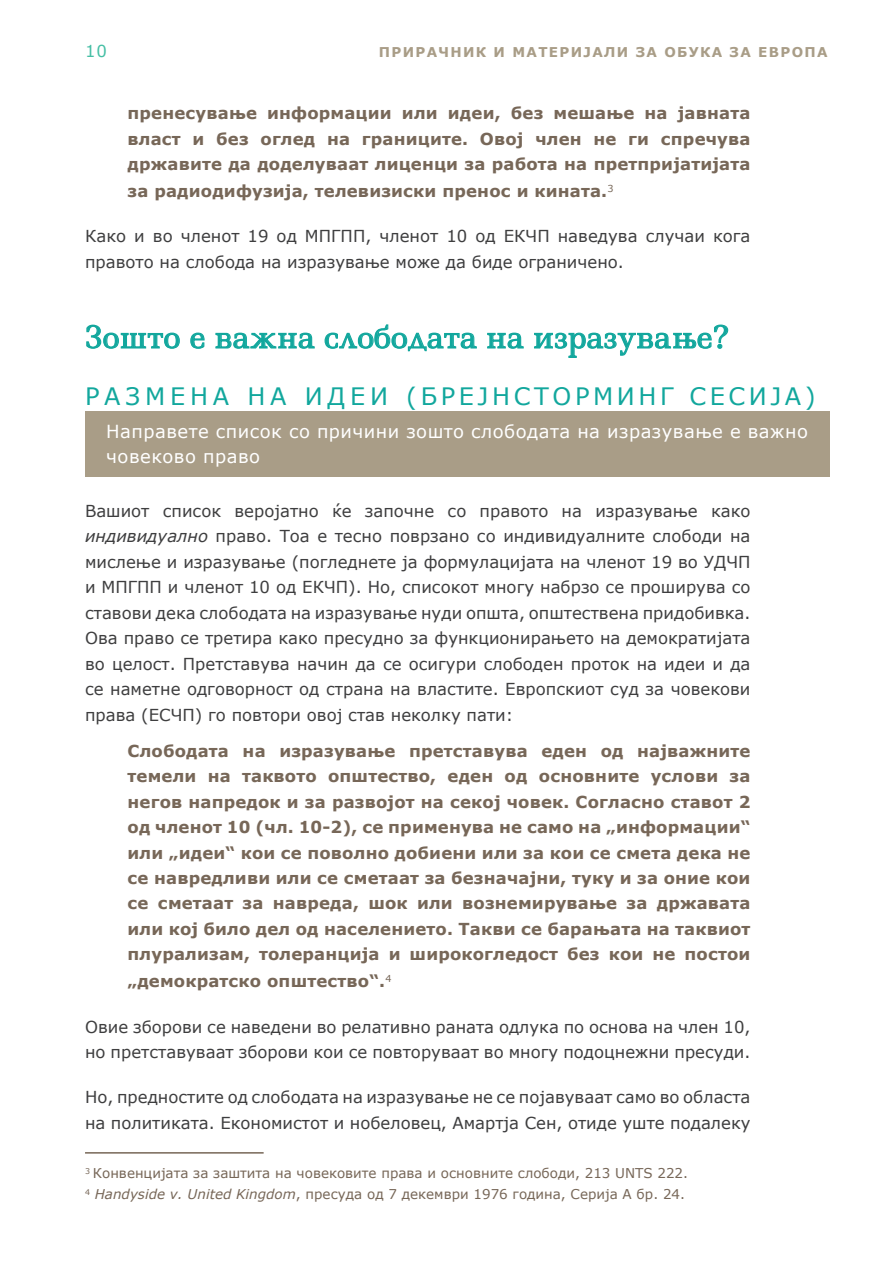
<style>
.page{position:relative;width:893px;height:1263px;background:#fff}
.page>*{position:absolute;margin:0;border:0;box-sizing:border-box;transform-origin:0 0}
.t1{font:30px "Ledger";letter-spacing:.025em;color:#12a79d}
.t2{font:24px "Verdana";color:#12a79d}
.t3{font:18px/25.5px "Verdana";letter-spacing:.025em;color:#fff}
.t4{font:16.5px/25.5px "Verdana";color:#3e3e3f}
.t5{font:700 16.5px/25.5px "Verdana";letter-spacing:.01em;color:#776758;text-align:justify}
.t6{font:16.5px "Verdana";color:#46bfa5}
.t7{font:13.5px/21px "Verdana";color:#776758}
.t8{font:700 13.5px "Verdana";letter-spacing:.1em;color:#a99d87}
.s1{font-style:italic}
</style>
<div class="page">
<svg style="left:86px;top:324px;width:94px;height:25px"></svg>
<svg style="left:190px;top:332px;width:15px;height:17px"></svg>
<svg style="left:215px;top:332px;width:100px;height:17px"></svg>
<svg style="left:324px;top:324px;width:153px;height:28px"></svg>
<svg style="left:487px;top:332px;width:37px;height:17px"></svg>
<svg style="left:534px;top:324px;width:195px;height:34px"></svg>
<div style="left:85px;top:411px;width:744px;height:65px;background:#a99d87"></div>
<hr style="left:85px;top:1152px;width:179px;height:1px;background:#776758">
<p class="t6" style="left:85px;top:40px;width:23px">10</p>
<p class="t8" style="left:379px;top:43px;width:450px">ПРИРАЧНИК И МАТЕРИЈАЛИ ЗА ОБУКА ЗА ЕВРОПА</p>
<p class="t5" style="left:128px;top:100px;width:624px">пренесување информации или идеи, без мешање на јавната власт и без оглед на границите. Овој член не ги спречува државите да доделуваат лиценци за работа на претпријатијата</p>
<p class="t5" style="left:128px;top:178px;width:487px">за радиодифузија, телевизиски пренос и кината.<sup>3</sup></p>
<p class="t4" style="left:85px;top:223px;width:667px">Како и во членот 19 од МПГПП, членот 10 од ЕКЧП наведува случаи кога правото на слобода на изразување може да биде ограничено.</p>
<h1 class="t1" style="left:85px;top:316px;width:646px">Зошто е важна слободата на изразување?</h1>
<h2 class="t2" style="left:85px;top:380px;width:42px">Размена</h2>
<h2 class="t2" style="left:247px;top:380px;width:20px">на</h2>
<h2 class="t2" style="left:305px;top:380px;width:21px">идеи</h2>
<h2 class="t2" style="left:406px;top:380px;width:35px">(брејнсторминг</h2>
<h2 class="t2" style="left:689px;top:380px;width:20px">сесија</h2>
<h2 class="t2" style="left:805px;top:380px;width:12px">)</h2>
<p class="t3" style="left:106px;top:418px;width:703px">Направете список со причини зошто слободата на изразување е важно човеково право</p>
<p class="t4" style="left:85px;top:498px;width:667px;text-align:justify">Вашиот список веројатно ќе започне со правото на изразување како <span class="s1">индивидуално</span> право. Тоа е тесно поврзано со индивидуалните слободи на мислење и изразување (погледнете ја формулацијата на членот 19 во УДЧП и МПГПП и членот 10 од ЕКЧП). Но, списокот многу набрзо се проширува со ставови дека слободата на изразување нуди општа, општествена придобивка.<br>Ова право се третира како пресудно за функционирањето на демократијата во целост. Претставува начин да се осигури слободен проток на идеи и да се наметне одговорност од страна на властите. Европскиот суд за човекови права (ЕСЧП) го повтори овој став неколку пати:</p>
<p class="t5" style="left:128px;top:737px;width:624px">Слободата на изразување претставува еден од најважните темели на таквото општество, еден од основните услови за негов напредок и за развојот на секој човек. Согласно ставот 2 од членот 10 (чл. 10-2), се применува не само на „информации“ или „идеи“ кои се поволно добиени или за кои се смета дека не се навредливи или се сметаат за безначајни, туку и за оние кои се сметаат за навреда, шок или вознемирување за државата или кој било дел од населението. Такви се барањата на таквиот плурализам, толеранција и широкогледост без кои не постои</p>
<p class="t5" style="left:128px;top:968px;width:265px">„демократско општество“.<sup>4</sup></p>
<p class="t4" style="left:85px;top:1014px;width:667px">Овие зборови се наведени во релативно раната одлука по основа на член 10, но претставуваат зборови кои се повторуваат во многу подоцнежни пресуди.</p>
<p class="t4" style="left:85px;top:1084px;width:667px">Но, предностите од слободата на изразување не се појавуваат само во областа на политиката. Економистот и нобеловец, Амартја Сен, отиде уште подалеку</p>
<p class="t7" style="left:85px;top:1162px;width:604px"><sup>3</sup> Конвенцијата за заштита на човековите права и основните слободи, 213 UNTS 222.<br><sup>4</sup> <span class="s1">Handyside v. United Kingdom</span>, пресуда од 7 декември 1976 година, Серија А бр. 24.</p>
</div>
